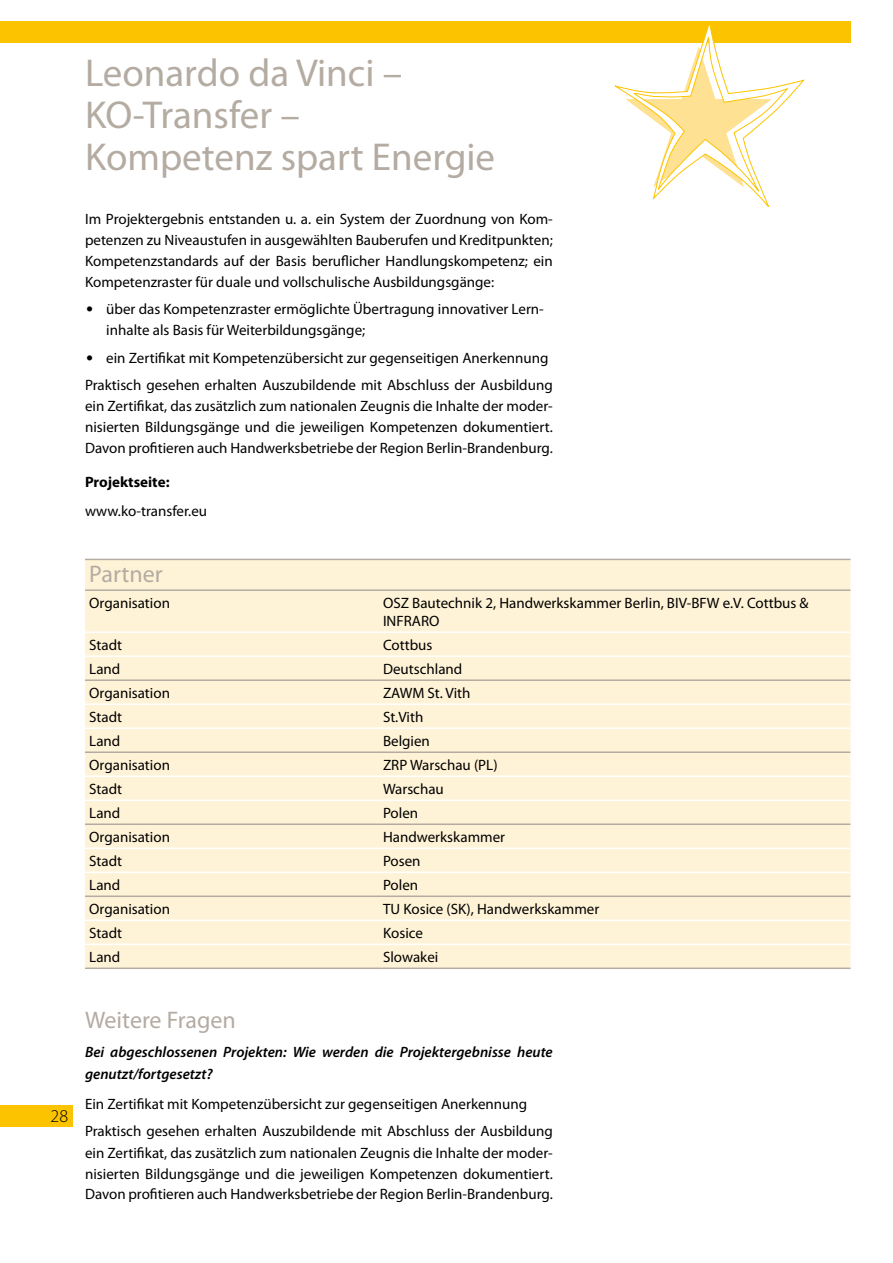
<style>
.page{position:relative;width:893px;height:1263px;background:#fff}
.page>*{position:absolute;margin:0;border:0;box-sizing:border-box;transform-origin:0 0}
.t1{font:39px/42px "Myriad Pro";color:#b4aba2}
.t2{font:24px "Myriad Pro";color:#b4aba2}
.t3{font:300 18px "Myriad Pro";color:#000}
.t4{font:15px/21px "Myriad Pro";color:#000}
.t5{font:italic 600 15px/21.3px "Myriad Pro";color:#000}
.t6{font:700 15px "Myriad Pro";color:#000}
.s1{font-family:"Optima LT"}
</style>
<div class="page">
<div style="left:0;top:1106px;width:72px;height:21px;background:#fcc400"></div>
<div style="left:0;top:21px;width:850px;height:22px;background:#fcc400"></div>
<svg style="left:614px;top:24px;width:190px;height:183px"></svg>
<div style="left:85px;top:560px;width:765px;height:407px;background:#fff3d7"></div>
<hr style="left:85px;top:631px;width:298px;height:2px;background:#fff">
<hr style="left:383px;top:631px;width:467px;height:2px;background:#fff">
<hr style="left:85px;top:655px;width:298px;height:2px;background:#fff">
<hr style="left:383px;top:655px;width:467px;height:2px;background:#fff">
<hr style="left:85px;top:589px;width:298px;height:2px;background:#b4aba2">
<hr style="left:383px;top:589px;width:467px;height:2px;background:#b4aba2">
<hr style="left:85px;top:703px;width:298px;height:2px;background:#fff">
<hr style="left:383px;top:703px;width:467px;height:2px;background:#fff">
<hr style="left:85px;top:559px;width:298px;height:1px;background:#b4aba2">
<hr style="left:383px;top:559px;width:467px;height:1px;background:#b4aba2">
<hr style="left:85px;top:751px;width:298px;height:2px;background:#b4aba2">
<hr style="left:383px;top:751px;width:467px;height:2px;background:#b4aba2">
<hr style="left:85px;top:823px;width:298px;height:2px;background:#b4aba2">
<hr style="left:383px;top:823px;width:467px;height:2px;background:#b4aba2">
<hr style="left:85px;top:895px;width:298px;height:2px;background:#b4aba2">
<hr style="left:383px;top:895px;width:467px;height:2px;background:#b4aba2">
<hr style="left:85px;top:967px;width:298px;height:2px;background:#b4aba2">
<hr style="left:383px;top:967px;width:467px;height:2px;background:#b4aba2">
<hr style="left:85px;top:679px;width:298px;height:2px;background:#b4aba2">
<hr style="left:383px;top:679px;width:467px;height:2px;background:#b4aba2">
<hr style="left:85px;top:727px;width:298px;height:2px;background:#fff">
<hr style="left:383px;top:727px;width:467px;height:2px;background:#fff">
<hr style="left:85px;top:799px;width:298px;height:2px;background:#fff">
<hr style="left:383px;top:799px;width:467px;height:2px;background:#fff">
<hr style="left:85px;top:871px;width:298px;height:2px;background:#fff">
<hr style="left:383px;top:871px;width:467px;height:2px;background:#fff">
<hr style="left:85px;top:943px;width:298px;height:2px;background:#fff">
<hr style="left:383px;top:943px;width:467px;height:2px;background:#fff">
<hr style="left:85px;top:919px;width:298px;height:2px;background:#fff">
<hr style="left:383px;top:919px;width:467px;height:2px;background:#fff">
<hr style="left:85px;top:847px;width:298px;height:2px;background:#fff">
<hr style="left:383px;top:847px;width:467px;height:2px;background:#fff">
<hr style="left:85px;top:775px;width:298px;height:2px;background:#fff">
<hr style="left:383px;top:775px;width:467px;height:2px;background:#fff">
<h1 class="t1" style="left:85px;top:51px;width:411px">Leonardo da Vinci –<br>KO-Transfer –<br>Kompetenz spart Energie</h1>
<p class="t4" style="left:85px;top:208px;width:469px;text-align:justify">Im Projektergebnis entstanden u. a. ein System der Zuordnung von Kom&shy;petenzen zu Niveaustufen in ausgewählten Bauberufen und Kreditpunkten; Kompetenzstandards auf der Basis beruflicher Handlungskompetenz; ein Kompetenzraster für duale und vollschulische Ausbildungsgänge:</p>
<p class="t4" style="left:106px;top:298px;width:439px;text-indent:-21px"><span class="s1">•</span> über das Kompetenzraster ermöglichte Übertragung innovativer Lern&shy;inhalte als Basis für Weiterbildungsgänge;</p>
<p class="t4" style="left:85px;top:344px;width:469px;line-height:27.3px"><span class="s1">•</span> ein Zertifikat mit Kompetenzübersicht zur gegenseitigen Anerkennung<br>Praktisch gesehen erhalten Auszubildende mit Abschluss der Ausbildung</p>
<p class="t4" style="left:85px;top:395px;width:469px;text-align:justify">ein Zertifikat, das zusätzlich zum nationalen Zeugnis die Inhalte der moder&shy;nisierten Bildungsgänge und die jeweiligen Kompetenzen dokumentiert.<br>Davon profitieren auch Handwerksbetriebe der Region Berlin-Brandenburg.</p>
<p class="t6" style="left:85px;top:472px;width:86px">Projektseite:</p>
<p class="t4" style="left:85px;top:500px;width:124px">www.ko-transfer.eu</p>
<h2 class="t2" style="left:89px;top:559px;width:75px">Partner</h2>
<p class="t4" style="left:89px;top:592px;width:82px">Organisation</p>
<p class="t4" style="left:383px;top:593px;width:427px;line-height:18px">OSZ Bautechnik 2, Handwerkskammer Berlin, BIV-BFW e.V. Cottbus &amp;<br>INFRARO</p>
<p class="t4" style="left:89px;top:634px;width:34px">Stadt</p>
<p class="t4" style="left:383px;top:634px;width:51px">Cottbus</p>
<p class="t4" style="left:89px;top:658px;width:33px">Land</p>
<p class="t4" style="left:383px;top:658px;width:81px">Deutschland</p>
<p class="t4" style="left:89px;top:682px;width:82px">Organisation</p>
<p class="t4" style="left:383px;top:682px;width:89px">ZAWM St. Vith</p>
<p class="t4" style="left:89px;top:706px;width:34px">Stadt</p>
<p class="t4" style="left:383px;top:706px;width:42px">St.Vith</p>
<p class="t4" style="left:89px;top:730px;width:33px">Land</p>
<p class="t4" style="left:383px;top:730px;width:48px">Belgien</p>
<p class="t4" style="left:89px;top:754px;width:82px">Organisation</p>
<p class="t4" style="left:383px;top:754px;width:116px">ZRP Warschau (PL)</p>
<p class="t4" style="left:89px;top:778px;width:34px">Stadt</p>
<p class="t4" style="left:383px;top:778px;width:62px">Warschau</p>
<p class="t4" style="left:89px;top:802px;width:33px">Land</p>
<p class="t4" style="left:383px;top:802px;width:37px">Polen</p>
<p class="t4" style="left:89px;top:826px;width:82px">Organisation</p>
<p class="t4" style="left:383px;top:826px;width:124px">Handwerkskammer</p>
<p class="t4" style="left:89px;top:850px;width:34px">Stadt</p>
<p class="t4" style="left:383px;top:850px;width:39px">Posen</p>
<p class="t4" style="left:89px;top:874px;width:33px">Land</p>
<p class="t4" style="left:383px;top:874px;width:37px">Polen</p>
<p class="t4" style="left:89px;top:898px;width:82px">Organisation</p>
<p class="t4" style="left:383px;top:898px;width:218px">TU Kosice (SK), Handwerkskammer</p>
<p class="t4" style="left:89px;top:922px;width:34px">Stadt</p>
<p class="t4" style="left:383px;top:922px;width:41px">Kosice</p>
<p class="t4" style="left:89px;top:946px;width:33px">Land</p>
<p class="t4" style="left:383px;top:946px;width:57px">Slowakei</p>
<p class="t3" style="left:51px;top:1106px;width:19px">28</p>
<h2 class="t2" style="left:85px;top:1005px;width:152px">Weitere Fragen</h2>
<p class="t5" style="left:85px;top:1041px;width:469px">Bei abgeschlossenen Projekten: Wie werden die Projektergebnisse heute genutzt/fortgesetzt?</p>
<p class="t4" style="left:85px;top:1089px;width:469px;line-height:27.8px">Ein Zertifikat mit Kompetenzübersicht zur gegenseitigen Anerkennung<br>Praktisch gesehen erhalten Auszubildende mit Abschluss der Ausbildung</p>
<p class="t4" style="left:85px;top:1142px;width:469px;text-align:justify">ein Zertifikat, das zusätzlich zum nationalen Zeugnis die Inhalte der moder&shy;nisierten Bildungsgänge und die jeweiligen Kompetenzen dokumentiert.<br>Davon profitieren auch Handwerksbetriebe der Region Berlin-Brandenburg.</p>
</div>
